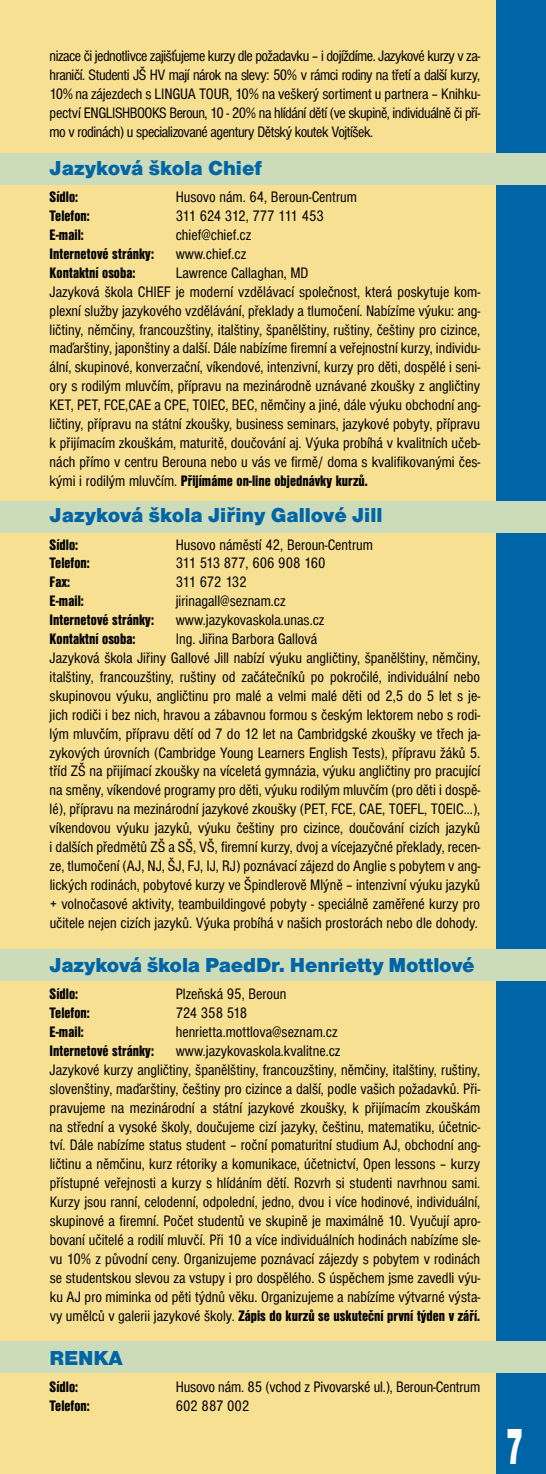
<style>
.page{position:relative;width:546px;height:1474px;background:#fff}
.page>*{position:absolute;margin:0;border:0;box-sizing:border-box;transform-origin:0 0}
.t1{font:52.5px "Nimbus San DCE Blac";color:#fff;scale:.5 1}
.t2{font:21px "Nimbus San DCE Blac";letter-spacing:-.01em;color:#0065a6}
.t3{font:condensed 15.75px/18.9px "Nimbus San DCE";color:#000}
.t4{font:15.75px "Nimbus San DCE Blac Cond";color:#000}
.t5{font:condensed 15.75px "Nimbus San DCE";letter-spacing:-.035em;color:#000}
.t6{font:condensed 15.75px "Nimbus San DCE";letter-spacing:-.03em;color:#000}
.t7{font:condensed 15.75px "Nimbus San DCE";letter-spacing:-.025em;color:#000}
.s1{font-family:"Nimbus San DCE";font-stretch:condensed}
</style>
<div class="page">
<div style="left:0;top:0;width:546px;height:1473px;background:#f8e093"></div>
<div style="left:496px;top:0;width:50px;height:1473px;background:#0065a6"></div>
<div style="left:0;top:154px;width:546px;height:31px;background:#ccdcba"></div>
<div style="left:0;top:501px;width:546px;height:31px;background:#ccdcba"></div>
<div style="left:0;top:949px;width:546px;height:31px;background:#ccdcba"></div>
<div style="left:0;top:1341px;width:546px;height:31px;background:#ccdcba"></div>
<p class="t3" style="left:50px;top:47px;width:432px;text-align:justify">nizace či jednotlivce zajišťujeme kurzy dle požadavku – i dojíždíme. Jazykové kurzy v za&shy;hraničí. Studenti JŠ HV mají nárok na slevy: 50% v rámci rodiny na třetí a další kurzy, 10% na zájezdech s LINGUA TOUR, 10% na veškerý sortiment u partnera – Knihku&shy;pectví ENGLISHBOOKS Beroun, 10 - 20% na hlídání dětí (ve skupině, individuálně či pří&shy;mo v rodinách) u specializované agentury Dětský koutek Vojtíšek.</p>
<h2 class="t2" style="left:50px;top:156px;width:214px">Jazyková škola Chief</h2>
<p class="t4" style="left:50px;top:188px;width:30px">Sídlo:</p>
<p class="t3" style="left:176px;top:188px;width:183px">Husovo nám. 64, Beroun-Centrum</p>
<p class="t4" style="left:50px;top:207px;width:42px">Telefon:</p>
<p class="t5" style="left:176px;top:207px;width:150px">311 624 312, 777 111 453</p>
<p class="t4" style="left:50px;top:226px;width:36px">E-mail:</p>
<p class="t3" style="left:176px;top:226px;width:77px">chief@chief.cz</p>
<p class="t4" style="left:50px;top:245px;width:106px">Internetové stránky:</p>
<p class="t3" style="left:176px;top:245px;width:72px">www.chief.cz</p>
<p class="t4" style="left:50px;top:264px;width:87px">Kontaktní osoba:</p>
<p class="t3" style="left:50px;top:263px;width:432px;text-indent:126px">Lawrence Callaghan, MD<br>Jazyková škola CHIEF je moderní vzdělávací společnost, která poskytuje kom&shy;plexní služby jazykového vzdělávání, překlady a tlumočení. Nabízíme výuku: ang&shy;ličtiny, němčiny, francouzštiny, italštiny, španělštiny, ruštiny, češtiny pro cizince, maďarštiny, japonštiny a další. Dále nabízíme firemní a veřejnostní kurzy, individu&shy;ální, skupinové, konverzační, víkendové, intenzivní, kurzy pro děti, dospělé i seni&shy;ory s rodilým mluvčím, přípravu na mezinárodně uznávané zkoušky z angličtiny KET, PET, FCE,CAE a CPE, TOIEC, BEC, němčiny a jiné, dále výuku obchodní ang&shy;ličtiny, přípravu na státní zkoušky, business seminars, jazykové pobyty, přípravu k přijímacím zkouškám, maturitě, doučování aj. Výuka probíhá v kvalitních učeb&shy;nách přímo v centru Berouna nebo u vás ve firmě/ doma s kvalifikovanými čes-</p>
<p class="t4" style="left:50px;top:471px;width:319px"><span class="s1">kými i rodilým mluvčím.</span> Přijímáme on-line objednávky kurzů.</p>
<h2 class="t2" style="left:50px;top:503px;width:334px">Jazyková škola Jiřiny Gallové Jill</h2>
<p class="t4" style="left:50px;top:535px;width:30px">Sídlo:</p>
<p class="t3" style="left:176px;top:535px;width:199px">Husovo náměstí 42, Beroun-Centrum</p>
<p class="t4" style="left:50px;top:554px;width:42px">Telefon:</p>
<p class="t3" style="left:176px;top:554px;width:151px">311 513 877, 606 908 160</p>
<p class="t4" style="left:50px;top:573px;width:22px">Fax:</p>
<p class="t6" style="left:176px;top:573px;width:73px">311 672 132</p>
<p class="t4" style="left:50px;top:592px;width:36px">E-mail:</p>
<p class="t3" style="left:176px;top:592px;width:111px">jirinagall@seznam.cz</p>
<p class="t4" style="left:50px;top:611px;width:106px">Internetové stránky:</p>
<p class="t3" style="left:176px;top:611px;width:150px">www.jazykovaskola.unas.cz</p>
<p class="t4" style="left:50px;top:630px;width:87px">Kontaktní osoba:</p>
<p class="t3" style="left:50px;top:630px;width:432px;text-indent:126px">Ing. Jiřina Barbora Gallová<br>Jazyková škola Jiřiny Gallové Jill nabízí výuku angličtiny, španělštiny, němčiny, italštiny, francouzštiny, ruštiny od začátečníků po pokročilé, individuální nebo skupinovou výuku, angličtinu pro malé a velmi malé děti od 2,5 do 5 let s je&shy;jich rodiči i bez nich, hravou a zábavnou formou s českým lektorem nebo s rodi&shy;lým mluvčím, přípravu dětí od 7 do 12 let na Cambridgské zkoušky ve třech ja&shy;zykových úrovních (Cambridge Young Learners English Tests), přípravu žáků 5. tříd ZŠ na přijímací zkoušky na víceletá gymnázia, výuku angličtiny pro pracující na směny, víkendové programy pro děti, výuku rodilým mluvčím (pro děti i dospě&shy;lé), přípravu na mezinárodní jazykové zkoušky (PET, FCE, CAE, TOEFL, TOEIC...), víkendovou výuku jazyků, výuku češtiny pro cizince, doučování cizích jazyků i dalších předmětů ZŠ a SŠ, VŠ, firemní kurzy, dvoj a vícejazyčné překlady, recen&shy;ze, tlumočení (AJ, NJ, ŠJ, FJ, IJ, RJ) poznávací zájezd do Anglie s pobytem v ang&shy;lických rodinách, pobytové kurzy ve Špindlerově Mlýně – intenzivní výuku jazyků + volnočasové aktivity, teambuildingové pobyty - speciálně zaměřené kurzy pro učitele nejen cizích jazyků. Výuka probíhá v našich prostorách nebo dle dohody.</p>
<h2 class="t2" style="left:50px;top:952px;width:426px">Jazyková škola PaedDr. Henrietty Mottlové</h2>
<p class="t4" style="left:50px;top:985px;width:30px">Sídlo:</p>
<p class="t3" style="left:176px;top:984px;width:112px">Plzeňská 95, Beroun</p>
<p class="t4" style="left:50px;top:1003px;width:42px">Telefon:</p>
<p class="t7" style="left:176px;top:1004px;width:73px">724 358 518</p>
<p class="t4" style="left:50px;top:1022px;width:36px">E-mail:</p>
<p class="t3" style="left:176px;top:1022px;width:163px">henrietta.mottlova@seznam.cz</p>
<p class="t4" style="left:50px;top:1041px;width:106px">Internetové stránky:</p>
<p class="t3" style="left:50px;top:1041px;width:432px;text-indent:126px">www.jazykovaskola.kvalitne.cz<br>Jazykové kurzy angličtiny, španělštiny, francouzštiny, němčiny, italštiny, ruštiny, slovenštiny, maďarštiny, češtiny pro cizince a další, podle vašich požadavků. Při&shy;pravujeme na mezinárodní a státní jazykové zkoušky, k přijímacím zkouškám na střední a vysoké školy, doučujeme cizí jazyky, češtinu, matematiku, účetnic&shy;tví. Dále nabízíme status student – roční pomaturitní studium AJ, obchodní ang&shy;ličtinu a němčinu, kurz rétoriky a komunikace, účetnictví, Open lessons – kurzy přístupné veřejnosti a kurzy s hlídáním dětí. Rozvrh si studenti navrhnou sami.<br>Kurzy jsou ranní, celodenní, odpolední, jedno, dvou i více hodinové, individuální, skupinové a firemní. Počet studentů ve skupině je maximálně 10. Vyučují apro&shy;bovaní učitelé a rodilí mluvčí. Při 10 a více individuálních hodinách nabízíme sle&shy;vu 10% z původní ceny. Organizujeme poznávací zájezdy s pobytem v rodinách se studentskou slevou za vstupy i pro dospělého. S úspěchem jsme zavedli výu&shy;ku AJ pro miminka od pěti týdnů věku. Organizujeme a nabízíme výtvarné výsta-</p>
<p class="t4" style="left:50px;top:1306px;width:432px"><span class="s1">vy umělců v galerii jazykové školy.</span> Zápis do kurzů se uskuteční první týden v září.</p>
<h2 class="t2" style="left:50px;top:1345px;width:15px">REN</h2>
<h2 class="t2" style="left:93px;top:1345px;width:31px">KA</h2>
<p class="t4" style="left:50px;top:1377px;width:30px">Sídlo:</p>
<p class="t3" style="left:176px;top:1377px;width:306px">Husovo nám. 85 (vchod z Pivovarské ul.), Beroun-Centrum</p>
<p class="t4" style="left:50px;top:1396px;width:42px">Telefon:</p>
<p class="t3" style="left:176px;top:1396px;width:75px">602 887 002</p>
<h1 class="t1" style="left:505px;top:1415px;width:37px">7</h1>
</div>
